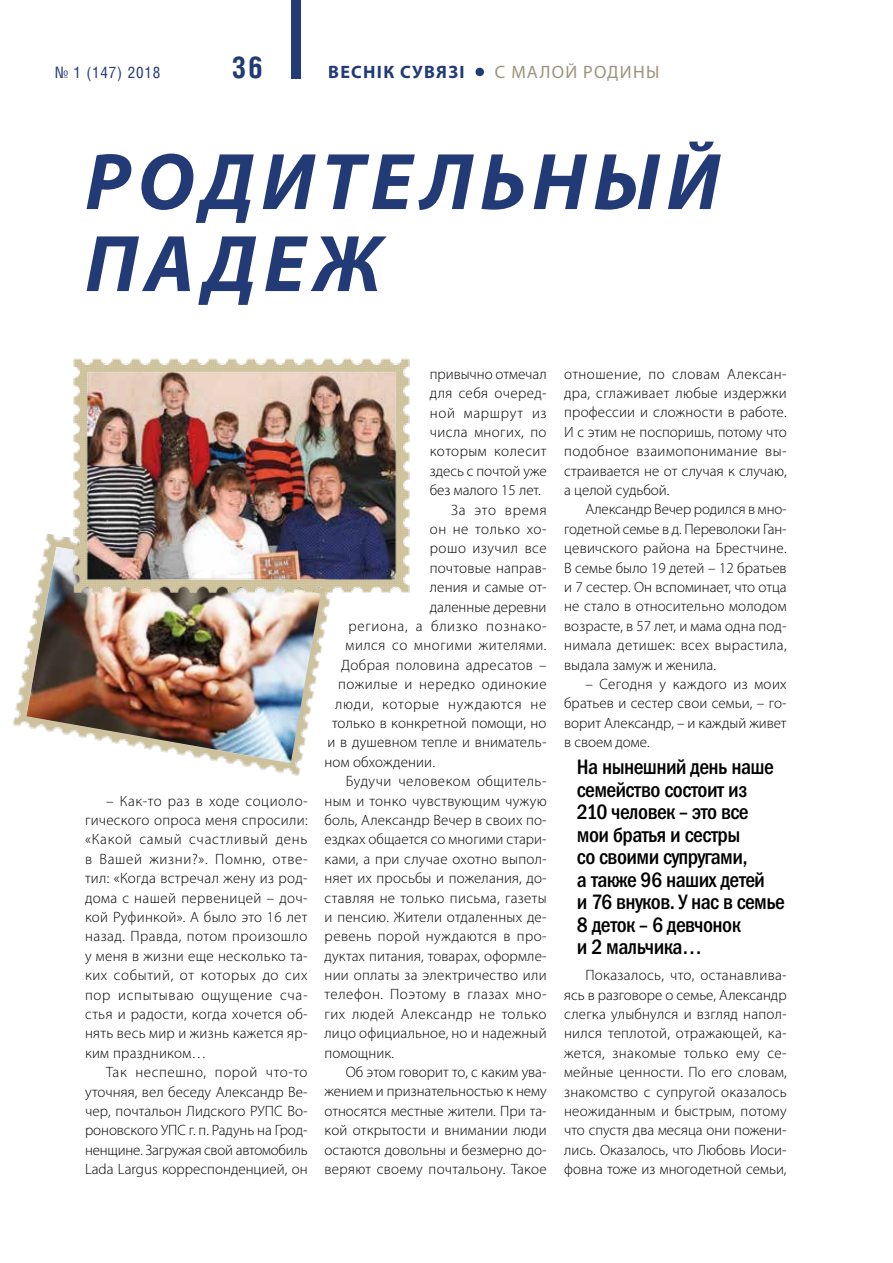
<style>
.page{position:relative;width:893px;height:1263px;background:#fff}
.page>*{position:absolute;margin:0;border:0;box-sizing:border-box;transform-origin:0 0}
.t1{font:italic 700 81px/81.9px "Myriad Pro";letter-spacing:.085em;color:#223a75}
.t2{font:700 30px "Helios Cond C";color:#223a75}
.t3{font:21px/22.5px "Franklin Gothic Medi Cond C";letter-spacing:-.025em;color:#000}
.t4{font:700 18px "Myriad Pro";letter-spacing:.07em;color:#223a75}
.t5{font:18px "Myriad Pro";letter-spacing:.07em;color:#9e937e}
.t6{font:15.75px "Helios Cond C";letter-spacing:.05em;color:#223a75}
.t7{font:300 15px/19.4px "Myriad Pro";letter-spacing:.015em;color:#000;text-align:justify}
.t8{font:300 15px "Myriad Pro";letter-spacing:.035em;color:#000}
.t9{font:300 15px "Myriad Pro";letter-spacing:.045em;color:#000}
.t10{font:300 15px "Myriad Pro";letter-spacing:.05em;color:#000}
</style>
<div class="page">
<img style="left:13px;top:534px;width:317px;height:242px">
<img style="left:26px;top:547px;width:295px;height:216px">
<img style="left:71px;top:358px;width:339px;height:237px">
<div style="left:475px;top:68px;width:9px;height:8px;background:#223a75;border-radius:50%"></div>
<div style="left:291px;top:0;width:9px;height:78px;background:#223a75"></div>
<p class="t6" style="left:55px;top:63px;width:107px">№ 1 (147) 2018</p>
<h2 class="t2" style="left:231px;top:50px;width:33px">36</h2>
<p class="t4" style="left:328px;top:61px;width:138px">ВЕСНIК СУВЯЗI</p>
<p class="t5" style="left:495px;top:61px;width:166px">С МАЛОЙ РОДИНЫ</p>
<h1 class="t1" style="left:85px;top:138px;width:636px">РОДИТЕЛЬНЫЙ<br>ПАДЕЖ</h1>
<p class="t7" style="left:85px;top:791px;width:224px;text-indent:21px">– Как-то раз в ходе социоло&shy;гического опроса меня спросили: «Какой самый счастливый день в Вашей жизни?». Помню, отве&shy;тил: «Когда встречал жену из род&shy;дома с нашей первеницей – доч&shy;кой Руфинкой». А было это 16 лет назад. Правда, потом произошло у меня в жизни еще несколько та&shy;ких событий, от которых до сих пор испытываю ощущение сча&shy;стья и радости, когда хочется об&shy;нять весь мир и жизнь кажется яр&shy;ким праздником…</p>
<p class="t7" style="left:85px;top:1062px;width:224px;text-indent:21px">Так неспешно, порой что-то уточняя, вел беседу Александр Ве&shy;чер, почтальон Лидского РУПС Во&shy;роновского УПС г. п. Радунь на Грод&shy;ненщине. Загружая свой автомобиль Lada Largus корреспонденцией, он</p>
<p class="t7" style="left:430px;top:364px;width:118px">привычно отмечал</p>
<p class="t7" style="left:430px;top:383px;width:118px">для себя очеред-</p>
<p class="t9" style="left:430px;top:403px;width:118px">ной маршрут из</p>
<p class="t7" style="left:430px;top:422px;width:118px">числа многих, по</p>
<p class="t7" style="left:430px;top:441px;width:118px">которым колесит</p>
<p class="t7" style="left:430px;top:461px;width:118px">здесь с почтой уже</p>
<p class="t7" style="left:430px;top:480px;width:112px">без малого 15 лет.</p>
<p class="t10" style="left:451px;top:500px;width:97px">За это время</p>
<p class="t8" style="left:430px;top:520px;width:118px">он не только хо-</p>
<p class="t8" style="left:430px;top:539px;width:118px">рошо изучил все</p>
<p class="t7" style="left:430px;top:558px;width:118px">почтовые направ-</p>
<p class="t7" style="left:430px;top:577px;width:118px">ления и самые от-</p>
<p class="t7" style="left:430px;top:597px;width:118px">даленные деревни</p>
<p class="t9" style="left:349px;top:617px;width:200px">региона, а близко познако-</p>
<p class="t8" style="left:346px;top:636px;width:202px">мился со многими жителями.</p>
<p class="t7" style="left:341px;top:655px;width:207px">Добрая половина адресатов –</p>
<p class="t8" style="left:338px;top:675px;width:210px">пожилые и нередко одинокие</p>
<p class="t10" style="left:335px;top:694px;width:213px">люди, которые нуждаются не</p>
<p class="t7" style="left:332px;top:713px;width:216px">только в конкретной помощи, но</p>
<p class="t7" style="left:328px;top:732px;width:220px">и в душевном тепле и вниматель-</p>
<p class="t7" style="left:325px;top:752px;width:112px">ном обхождении.</p>
<p class="t8" style="left:346px;top:772px;width:202px">Будучи человеком общитель-</p>
<p class="t7" style="left:325px;top:791px;width:224px">ным и тонко чувствующим чужую</p>
<p class="t7" style="left:325px;top:810px;width:224px">боль, Александр Вечер в своих по-</p>
<p class="t7" style="left:325px;top:829px;width:223px">ездках общается со многими стари-</p>
<p class="t7" style="left:325px;top:849px;width:224px">ками, а при случае охотно выпол-</p>
<p class="t7" style="left:325px;top:868px;width:223px">няет их просьбы и пожелания, до-</p>
<p class="t7" style="left:325px;top:888px;width:224px">ставляя не только письма, газеты</p>
<p class="t7" style="left:325px;top:907px;width:223px">и пенсию. Жители отдаленных де-</p>
<p class="t7" style="left:325px;top:926px;width:224px">ревень порой нуждаются в про-</p>
<p class="t7" style="left:325px;top:946px;width:223px">дуктах питания, товарах, оформле-</p>
<p class="t7" style="left:325px;top:965px;width:224px">нии оплаты за электричество или</p>
<p class="t8" style="left:325px;top:985px;width:224px">телефон. Поэтому в глазах мно-</p>
<p class="t8" style="left:325px;top:1005px;width:224px">гих людей Александр не только</p>
<p class="t7" style="left:325px;top:1023px;width:223px">лицо официальное, но и надежный</p>
<p class="t7" style="left:325px;top:1043px;width:71px">помощник.</p>
<p class="t7" style="left:346px;top:1062px;width:202px">Об этом говорит то, с каким ува-</p>
<p class="t7" style="left:325px;top:1082px;width:223px">жением и признательностью к нему</p>
<p class="t7" style="left:325px;top:1101px;width:224px">относятся местные жители. При та-</p>
<p class="t7" style="left:325px;top:1120px;width:224px">кой открытости и внимании люди</p>
<p class="t7" style="left:325px;top:1140px;width:223px">остаются довольны и безмерно до-</p>
<p class="t7" style="left:325px;top:1159px;width:224px">веряют своему почтальону. Такое</p>
<p class="t7" style="left:564px;top:364px;width:224px">отношение, по словам Алексан&shy;дра, сглаживает любые издержки профессии и сложности в работе.<br>И с этим не поспоришь, потому что подобное взаимопонимание вы&shy;страивается не от случая к случаю, а целой судьбой.</p>
<p class="t7" style="left:564px;top:500px;width:224px;text-indent:21px">Александр Вечер родился в мно&shy;годетной семье в д. Переволоки Ган&shy;цевичского района на Брестчине.<br>В семье было 19 детей – 12 братьев и 7 сестер. Он вспоминает, что отца не стало в относительно молодом возрасте, в 57 лет, и мама одна под&shy;нимала детишек: всех вырастила, выдала замуж и женила.</p>
<p class="t7" style="left:564px;top:674px;width:224px;text-indent:21px">– Сегодня у каждого из моих братьев и сестер свои семьи, – го&shy;ворит Александр, – и каждый живет в своем доме.</p>
<h3 class="t3" style="left:577px;top:756px;width:209px">На нынешний день наше семейство состоит из<br>210 человек – это все мои братья и сестры<br>со своими супругами,<br>а также 96 наших детей<br>и 76 внуков. У нас в семье<br>8 деток – 6 девчонок<br>и 2 мальчика…</h3>
<p class="t7" style="left:564px;top:965px;width:224px;text-indent:21px">Показалось, что, останавлива&shy;ясь в разговоре о семье, Александр слегка улыбнулся и взгляд напол&shy;нился теплотой, отражающей, ка&shy;жется, знакомые только ему се&shy;мейные ценности. По его словам, знакомство с супругой оказалось неожиданным и быстрым, потому что спустя два месяца они пожени&shy;лись. Оказалось, что Любовь Иоси&shy;фовна тоже из многодетной семьи,</p>
</div>
